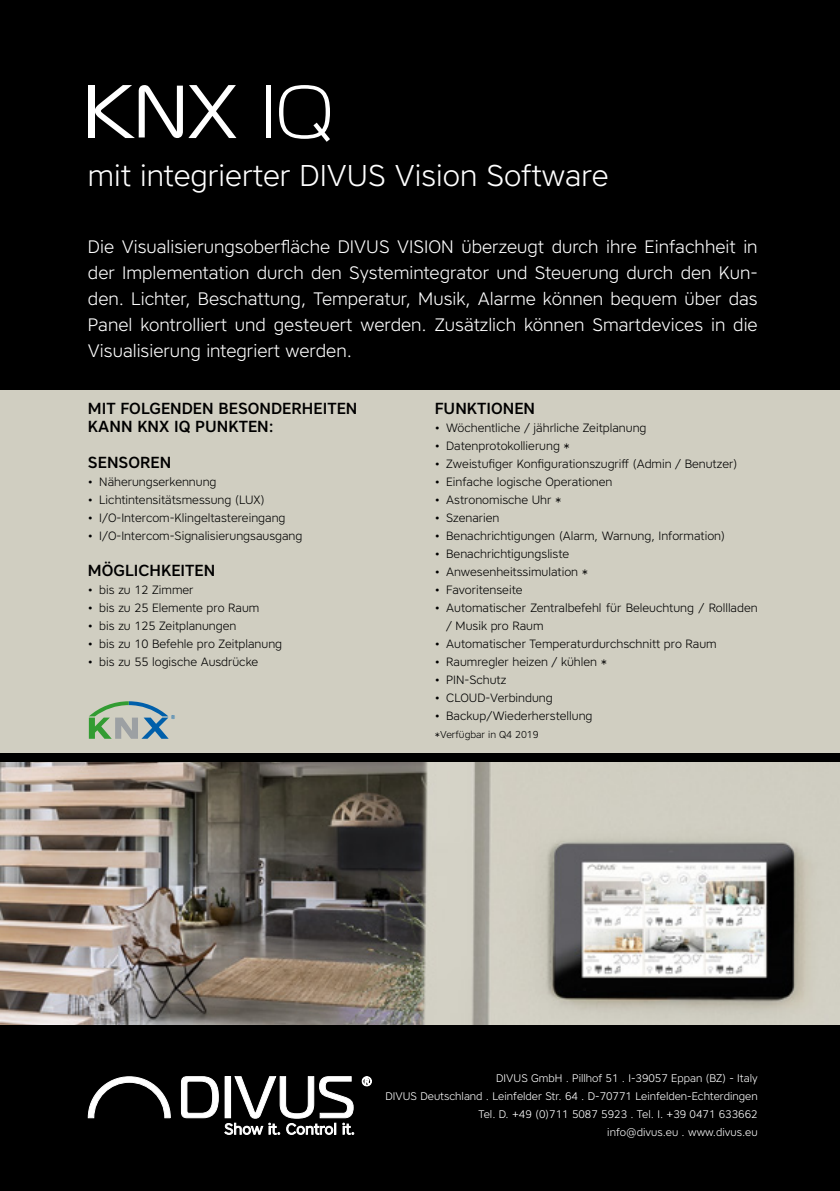
<style>
.page{position:relative;width:840px;height:1191px;background:#fff}
.page>*{position:absolute;margin:0;border:0;box-sizing:border-box;transform-origin:0 0}
.t1{font:300 30px "Core Sans A35";color:#fff}
.t2{font:300 18px/26px "Core Sans A35";color:#fff;text-align:justify}
.t3{font:500 16px/18px "Core Sans A55";color:#000}
.t4{font:300 12px/18px "Core Sans A35";color:#000}
.t5{font:300 11px/18px "Core Sans A35";color:#fff;text-align:right}
.t6{font:300 10px "Core Sans A35";color:#000}
</style>
<div class="page">
<div style="left:0;top:0;width:839px;height:1191px;background:#000"></div>
<img style="left:0;top:763px;width:839px;height:261px">
<svg style="left:88px;top:1076px;width:83px;height:42px"></svg>
<svg style="left:181px;top:1076px;width:173px;height:58px"></svg>
<svg style="left:361px;top:1076px;width:10px;height:10px"></svg>
<div style="left:0;top:389px;width:839px;height:363px;background:#d0cec1"></div>
<div style="left:88px;top:85px;width:6px;height:53px;background:#fff"></div>
<svg style="left:95px;top:85px;width:141px;height:53px"></svg>
<hr style="left:266px;top:86px;width:4px;height:52px;background:#fff">
<svg style="left:279px;top:85px;width:51px;height:57px"></svg>
<svg style="left:89px;top:701px;width:86px;height:38px"></svg>
<h1 class="t1" style="left:88px;top:156px;width:522px">mit integrierter DIVUS Vision Software</h1>
<p class="t2" style="left:88px;top:233px;width:671px">Die Visualisierungsoberfläche DIVUS VISION überzeugt durch ihre Einfachheit in der Implementation durch den Systemintegrator und Steuerung durch den Kun&shy;den. Lichter, Beschattung, Temperatur, Musik, Alarme können bequem über das Panel kontrolliert und gesteuert werden. Zusätzlich können Smartdevices in die Visualisierung integriert werden.</p>
<h3 class="t3" style="left:88px;top:399px;width:271px">MIT FOLGENDEN BESONDERHEITEN<br>KANN KNX IQ PUNKTEN:</h3>
<h3 class="t3" style="left:88px;top:453px;width:85px">SENSOREN</h3>
<p class="t4" style="left:88px;top:472px;width:130px">• Näherungserkennung</p>
<p class="t4" style="left:88px;top:490px;width:178px">• Lichtintensitätsmessung (LUX)</p>
<p class="t4" style="left:88px;top:508px;width:199px">• I/O-Intercom-Klingeltastereingang</p>
<p class="t4" style="left:88px;top:526px;width:216px">• I/O-Intercom-Signalisierungsausgang</p>
<h3 class="t3" style="left:88px;top:561px;width:129px">MÖGLICHKEITEN</h3>
<p class="t4" style="left:88px;top:580px;width:107px">• bis zu 12 Zimmer</p>
<p class="t4" style="left:88px;top:598px;width:173px">• bis zu 25 Elemente pro Raum</p>
<p class="t4" style="left:88px;top:616px;width:150px">• bis zu 125 Zeitplanungen</p>
<p class="t4" style="left:88px;top:634px;width:195px">• bis zu 10 Befehle pro Zeitplanung</p>
<p class="t4" style="left:88px;top:652px;width:172px">• bis zu 55 logische Ausdrücke</p>
<h3 class="t3" style="left:434px;top:399px;width:102px">FUNKTIONEN</h3>
<p class="t4" style="left:434px;top:418px;width:213px">• Wöchentliche / jährliche Zeitplanung</p>
<p class="t4" style="left:434px;top:436px;width:136px">• Datenprotokollierung *</p>
<p class="t4" style="left:434px;top:454px;width:304px">• Zweistufiger Konfigurationszugriff (Admin / Benutzer)</p>
<p class="t4" style="left:434px;top:472px;width:179px">• Einfache logische Operationen</p>
<p class="t4" style="left:434px;top:490px;width:128px">• Astronomische Uhr *</p>
<p class="t4" style="left:434px;top:508px;width:66px">• Szenarien</p>
<p class="t4" style="left:434px;top:526px;width:292px">• Benachrichtigungen (Alarm, Warnung, Information)</p>
<p class="t4" style="left:434px;top:544px;width:136px">• Benachrichtigungsliste</p>
<p class="t4" style="left:434px;top:562px;width:155px">• Anwesenheitssimulation *</p>
<p class="t4" style="left:434px;top:580px;width:89px">• Favoritenseite</p>
<p class="t4" style="left:446px;top:598px;width:313px;text-indent:-11px">• Automatischer Zentralbefehl für Beleuchtung / Rollladen / Musik pro Raum</p>
<p class="t4" style="left:434px;top:634px;width:283px">• Automatischer Temperaturdurchschnitt pro Raum</p>
<p class="t4" style="left:434px;top:652px;width:174px">• Raumregler heizen / kühlen *</p>
<p class="t4" style="left:434px;top:670px;width:73px">• PIN-Schutz</p>
<p class="t4" style="left:434px;top:688px;width:119px">• CLOUD-Verbindung</p>
<p class="t4" style="left:434px;top:706px;width:159px">• Backup/Wiederherstellung</p>
<p class="t6" style="left:434px;top:728px;width:105px">*Verfügbar in Q4 2019</p>
<p class="t5" style="left:385px;top:1069px;width:373px">DIVUS GmbH . Pillhof 51 . I-39057 Eppan (BZ) - Italy<br>DIVUS Deutschland . Leinfelder Str. 64 . D-70771 Leinfelden-Echterdingen Tel. D. +49 (0)711 5087 5923 . Tel. I. +39 0471 633662<br>info@divus.eu . www.divus.eu</p>
</div>
